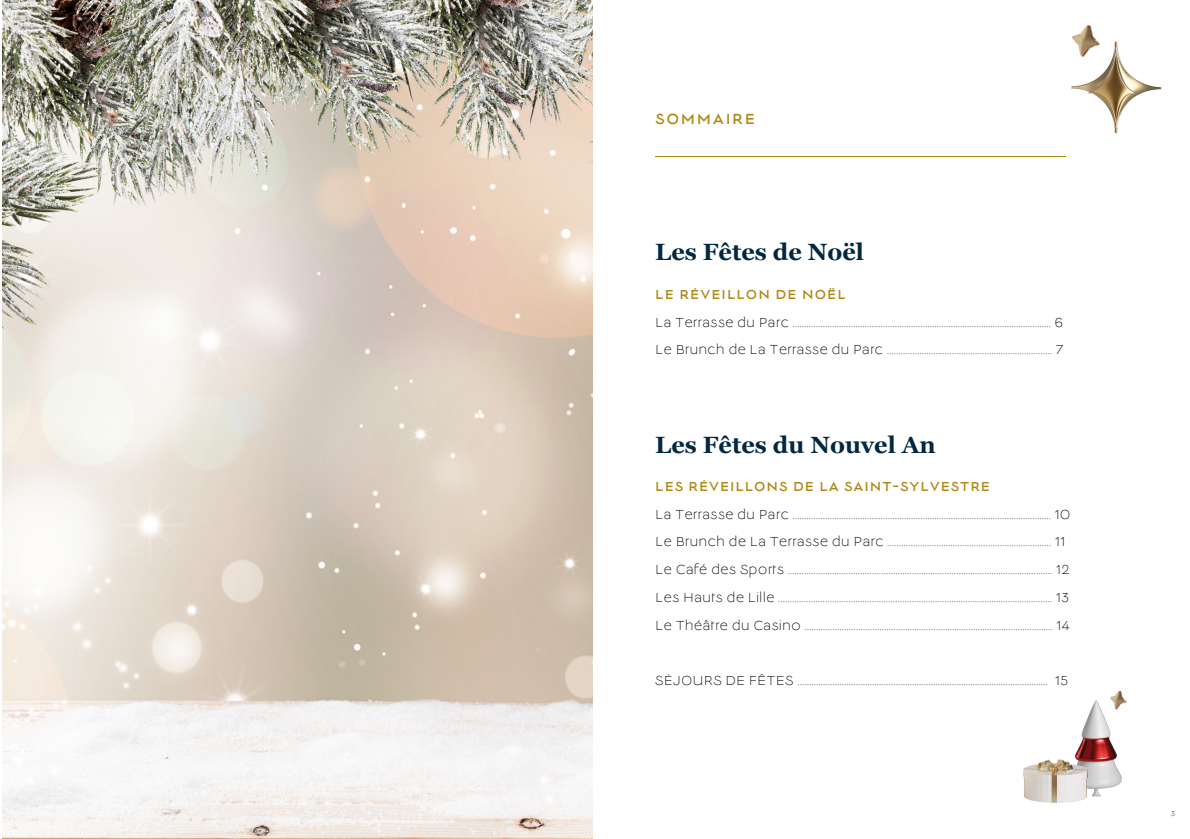
<style>
.page{position:relative;width:1190px;height:839px;background:#fff}
.page>*{position:absolute;margin:0;border:0;box-sizing:border-box;transform-origin:0 0}
.t1{font:700 23.6px "Georgia";color:#022841}
.t2{font:16.2px "Lucien";letter-spacing:.095em;color:#af8816}
.t3{font:300 14.4px "Lucien";color:#000}
.t4{font:14.4px "Lucien";letter-spacing:.065em;color:#af8816}
.t5{font:300 8px "Lucien";color:#1a171c}
</style>
<div class="page">
<img style="left:1072px;top:25px;width:26px;height:16px">
<img style="left:1110px;top:691px;width:17px;height:13px">
<img style="left:1074px;top:700px;width:47px;height:96px">
<img style="left:1023px;top:759px;width:65px;height:43px">
<hr style="left:655px;top:156px;width:410px;height:1px;background:#af8816">
<img style="left:2px;top:0;width:591px;height:838px">
<img style="left:1071px;top:41px;width:91px;height:93px">
<p class="t2" style="left:655px;top:112px;width:101px">SOMMAIRE</p>
<p class="t1" style="left:655px;top:238px;width:210px">Les Fêtes de Noël</p>
<p class="t4" style="left:655px;top:288px;width:192px">LE RÉVEILLON DE NOËL</p>
<p class="t3" style="left:655px;top:316px;width:410px">La Terrasse du Parc ............................................................................................................... 6</p>
<p class="t3" style="left:655px;top:343px;width:409px">Le Brunch de La Terrasse du Parc ....................................................................... 7</p>
<p class="t1" style="left:655px;top:431px;width:282px">Les Fêtes du Nouvel An</p>
<p class="t4" style="left:655px;top:480px;width:336px">LES RÉVEILLONS DE LA SAINT-SYLVESTRE</p>
<p class="t3" style="left:655px;top:508px;width:417px">La Terrasse du Parc ............................................................................................................... 10</p>
<p class="t3" style="left:655px;top:535px;width:411px">Le Brunch de La Terrasse du Parc ...................................................................... 11</p>
<p class="t3" style="left:655px;top:563px;width:416px">Le Café des Sports ................................................................................................................. 12</p>
<p class="t3" style="left:655px;top:591px;width:416px">Les Hauts de Lille ..................................................................................................................... 13</p>
<p class="t3" style="left:655px;top:618px;width:417px">Le Théâtre du Casino .......................................................................................................... 14</p>
<p class="t3" style="left:655px;top:673px;width:415px">SÉJOURS DE FÊTES ........................................................................................................... 15</p>
<p class="t5" style="left:1171px;top:810px;width:6px">3</p>
</div>
